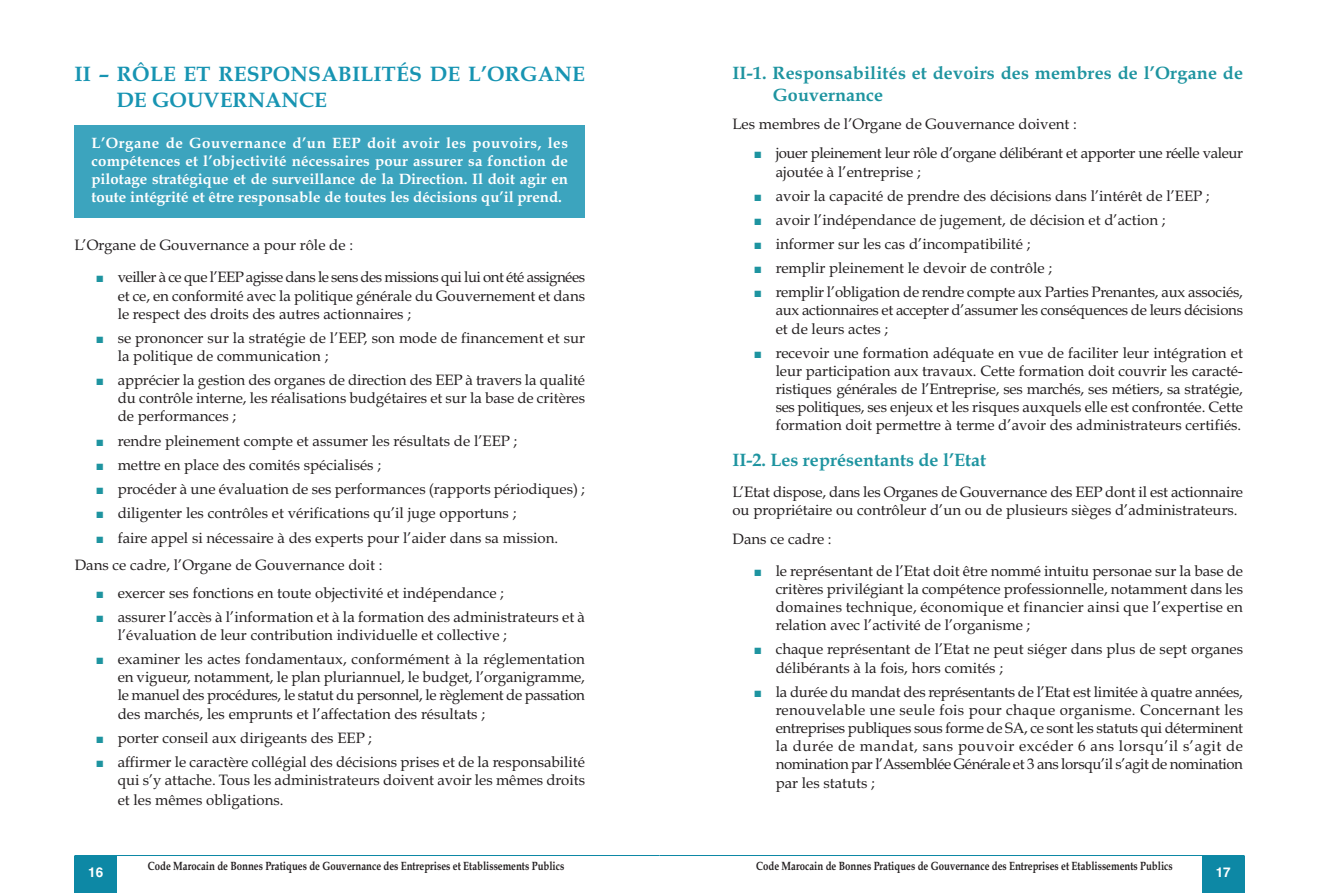
<style>
.page{position:relative;width:1319px;height:893px;background:#fff}
.page>*{position:absolute;margin:0;border:0;box-sizing:border-box;transform-origin:0 0}
.t1{font:700 21px/25.2px "Book Antiqua";letter-spacing:.01em;color:#1794b2}
.t2{font:700 18px/21.6px "Book Antiqua";letter-spacing:.01em;color:#1e94a0}
.t3{font:15px/18.1px "Book Antiqua";color:#231f20;text-align:justify}
.t4{font:700 15px/18px "Book Antiqua";color:#fff;text-align:justify}
.t5{font:15px/18.1px "Book Antiqua";letter-spacing:-.03em;color:#231f20}
.t6{font:700 13.5px "Helvetica";color:#fff}
.t7{font:700 12px "Book Antiqua";color:#231f20;scale:.8 1}
.s1{color:#1e94a0}
</style>
<div class="page">
<hr style="left:659px;top:855px;width:585px;height:1px;background:#0d88a5">
<div style="left:1201px;top:856px;width:43px;height:37px;background:#0d88a5"></div>
<div style="left:74px;top:856px;width:43px;height:37px;background:#0d88a5"></div>
<hr style="left:74px;top:855px;width:585px;height:1px;background:#0d88a5">
<div style="left:74px;top:125px;width:511px;height:93px;background:#3ca4be"></div>
<h1 class="t1" style="left:116px;top:62px;width:470px;text-indent:-42px">II – RÔLE ET RESPONSABILITÉS DE L’ORGANE<br>DE GOUVERNANCE</h1>
<p class="t4" style="left:91px;top:133px;width:478px">L’Organe de Gouvernance d’un EEP doit avoir les pouvoirs, les compétences et l’objectivité nécessaires pour assurer sa fonction de pilotage stratégique et de surveillance de la Direction. Il doit agir en toute intégrité et être responsable de toutes les décisions qu’il prend.</p>
<p class="t3" style="left:74px;top:236px;width:280px">L’Organe de Gouvernance a pour rôle de :</p>
<p class="t3" style="left:118px;top:268px;width:469px;text-indent:-21px"><span class="s1">■</span> veiller à ce que l’EEP agisse dans le sens des missions qui lui ont été assignées et ce, en conformité avec la politique générale du Gouvernement et dans le respect des droits des autres actionnaires ;</p>
<p class="t3" style="left:118px;top:329px;width:469px;text-indent:-21px"><span class="s1">■</span> se prononcer sur la stratégie de l’EEP, son mode de financement et sur la politique de communication ;</p>
<p class="t3" style="left:118px;top:371px;width:469px;text-indent:-21px"><span class="s1">■</span> apprécier la gestion des organes de direction des EEP à travers la qualité du contrôle interne, les réalisations budgétaires et sur la base de critères de performances ;</p>
<p class="t3" style="left:96px;top:431px;width:422px"><span class="s1">■</span> rendre pleinement compte et assumer les résultats de l’EEP ;</p>
<p class="t3" style="left:96px;top:455px;width:286px"><span class="s1">■</span> mettre en place des comités spécialisés ;</p>
<p class="t3" style="left:96px;top:480px;width:490px"><span class="s1">■</span> procéder à une évaluation de ses performances (rapports périodiques) ;</p>
<p class="t3" style="left:96px;top:504px;width:421px"><span class="s1">■</span> diligenter les contrôles et vérifications qu’il juge opportuns ;</p>
<p class="t3" style="left:75px;top:525px;width:485px;line-height:27px;text-indent:22px"><span class="s1">■</span> faire appel si nécessaire à des experts pour l’aider dans sa mission.<br>Dans ce cadre, l’Organe de Gouvernance doit :</p>
<p class="t3" style="left:96px;top:583px;width:409px"><span class="s1">■</span> exercer ses fonctions en toute objectivité et indépendance ;</p>
<p class="t3" style="left:118px;top:607px;width:469px;text-indent:-21px"><span class="s1">■</span> assurer l’accès à l’information et à la formation des administrateurs et à l’évaluation de leur contribution individuelle et collective ;</p>
<p class="t3" style="left:118px;top:650px;width:469px;text-indent:-21px"><span class="s1">■</span> examiner les actes fondamentaux, conformément à la réglementation en vigueur, notamment, le plan pluriannuel, le budget, l’organigramme, le manuel des procédures, le statut du personnel, le règlement de passation des marchés, les emprunts et l’affectation des résultats ;</p>
<p class="t3" style="left:96px;top:728px;width:277px"><span class="s1">■</span> porter conseil aux dirigeants des EEP ;</p>
<p class="t3" style="left:96px;top:752px;width:490px;text-align:right"><span class="s1">■</span> affirmer le caractère collégial des décisions prises et de la responsabilité qui s’y attache. Tous les administrateurs doivent avoir les mêmes droits</p>
<p class="t3" style="left:118px;top:791px;width:167px">et les mêmes obligations.</p>
<p class="t6" style="left:88px;top:865px;width:17px">16</p>
<p class="t7" style="left:148px;top:858px;width:522px">Code Marocain de Bonnes Pratiques de Gouvernance des Entreprises et Etablissements Publics</p>
<p class="t2" style="left:772px;top:62px;width:471px;text-indent:-41px">II-1. Responsabilités et devoirs des membres de l’Organe de<br>Gouvernance</p>
<p class="t3" style="left:732px;top:115px;width:346px">Les membres de l’Organe de Gouvernance doivent :</p>
<p class="t5" style="left:775px;top:144px;width:469px;text-indent:-21px"><span class="s1">■</span> jouer pleinement leur rôle d’organe délibérant et apporter une réelle valeur ajoutée à l’entreprise ;</p>
<p class="t3" style="left:754px;top:186px;width:456px"><span class="s1">■</span> avoir la capacité de prendre des décisions dans l’intérêt de l’EEP ;</p>
<p class="t3" style="left:754px;top:211px;width:412px"><span class="s1">■</span> avoir l’indépendance de jugement, de décision et d’action ;</p>
<p class="t3" style="left:754px;top:235px;width:277px"><span class="s1">■</span> informer sur les cas d’incompatibilité ;</p>
<p class="t3" style="left:754px;top:259px;width:299px"><span class="s1">■</span> remplir pleinement le devoir de contrôle ;</p>
<p class="t3" style="left:775px;top:283px;width:469px;text-indent:-21px"><span class="s1">■</span> remplir l’obligation de rendre compte aux Parties Prenantes, aux associés, aux actionnaires et accepter d’assumer les conséquences de leurs décisions et de leurs actes ;</p>
<p class="t3" style="left:775px;top:343px;width:469px;text-indent:-21px"><span class="s1">■</span> recevoir une formation adéquate en vue de faciliter leur intégration et leur participation aux travaux. Cette formation doit couvrir les caracté&shy;ristiques générales de l’Entreprise, ses marchés, ses métiers, sa stratégie, ses politiques, ses enjeux et les risques auxquels elle est confrontée. Cette formation doit permettre à terme d’avoir des administrateurs certifiés.</p>
<p class="t2" style="left:732px;top:449px;width:255px">II-2. Les représentants de l’Etat</p>
<p class="t3" style="left:732px;top:482px;width:512px">L’Etat dispose, dans les Organes de Gouvernance des EEP dont il est actionnaire ou propriétaire ou contrôleur d’un ou de plusieurs sièges d’administrateurs.</p>
<p class="t3" style="left:732px;top:530px;width:101px">Dans ce cadre :</p>
<p class="t3" style="left:775px;top:562px;width:469px;text-indent:-21px"><span class="s1">■</span> le représentant de l’Etat doit être nommé intuitu personae sur la base de critères privilégiant la compétence professionnelle, notamment dans les domaines technique, économique et financier ainsi que l’expertise en relation avec l’activité de l’organisme ;</p>
<p class="t3" style="left:775px;top:640px;width:469px;text-indent:-21px"><span class="s1">■</span> chaque représentant de l’Etat ne peut siéger dans plus de sept organes délibérants à la fois, hors comités ;</p>
<p class="t3" style="left:775px;top:682px;width:469px;text-indent:-21px"><span class="s1">■</span> la durée du mandat des représentants de l’Etat est limitée à quatre années, renouvelable une seule fois pour chaque organisme. Concernant les entreprises publiques sous forme de SA, ce sont les statuts qui déterminent la durée de mandat, sans pouvoir excéder 6 ans lorsqu’il s’agit de nomination par l’Assemblée Générale et 3 ans lorsqu’il s’agit de nomination par les statuts ;</p>
<p class="t7" style="left:756px;top:858px;width:522px">Code Marocain de Bonnes Pratiques de Gouvernance des Entreprises et Etablissements Publics</p>
<p class="t6" style="left:1215px;top:864px;width:17px">17</p>
</div>
